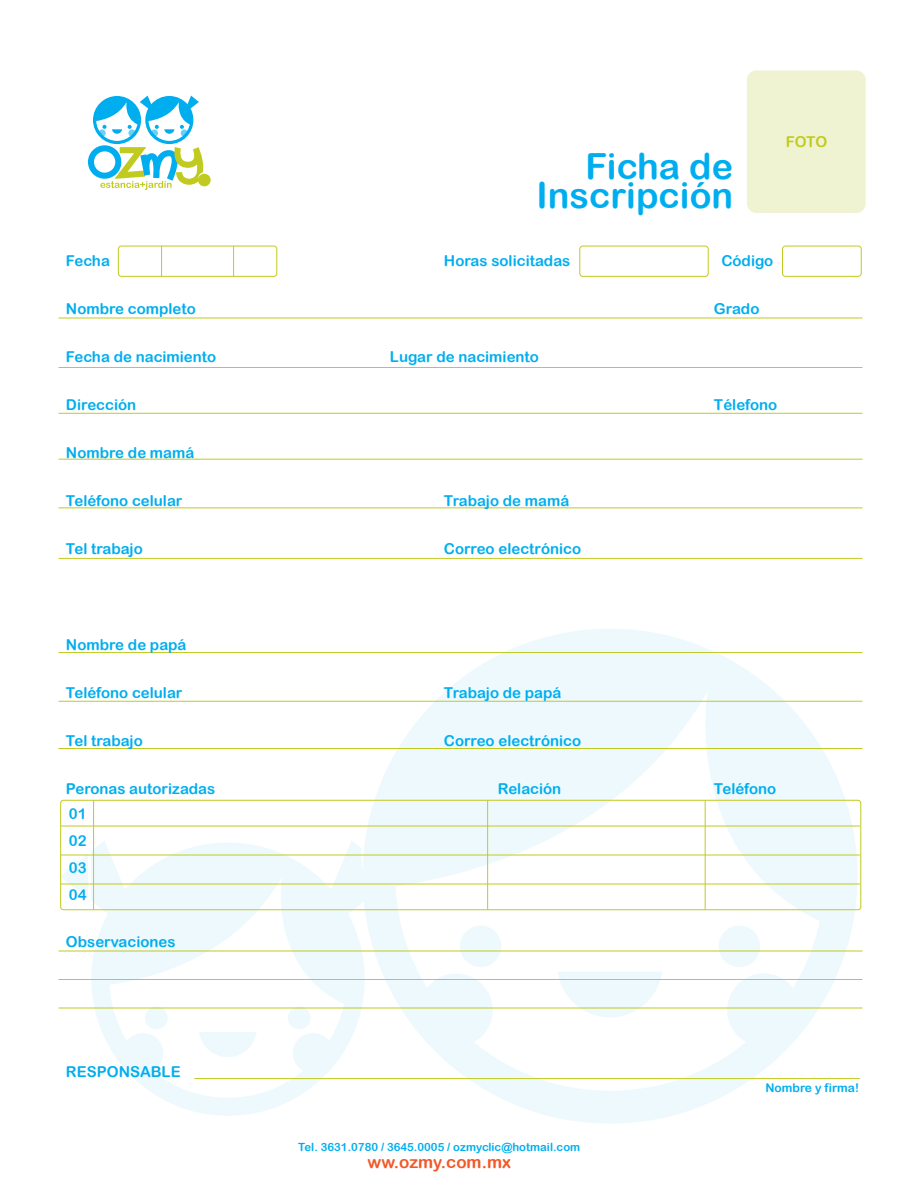
<style>
.page{position:relative;width:918px;height:1188px;background:#fff}
.page>*{position:absolute;margin:0;border:0;box-sizing:border-box;transform-origin:0 0}
.t1{font:36px/28.5px "Arial Rounded MT Bold";color:#00aeef;text-align:right}
.t2{font:16.95px "Arial Rounded MT Bold";color:#f15929}
.t3{font:15px/27px "Arial Rounded MT Bold";color:#00aeef;text-align:justify}
.t4{font:15px "Arial Rounded MT Bold";color:#c1cb1f}
.t5{font:12px "Arial Rounded MT Bold";color:#00aeef}
.t6{font:11.4px "Arial Rounded MT Bold";color:#00aeef}
</style>
<div class="page">
<svg style="left:88px;top:96px;width:115px;height:94px"></svg>
<svg style="left:198px;top:172px;width:13px;height:13px"></svg>
<div style="left:198px;top:174px;width:13px;height:12px;background:#c1cb1f;border-radius:50%"></div>
<svg style="left:60px;top:629px;width:798px;height:495px"></svg>
<hr style="left:58px;top:951px;width:804px;height:1px;background:#c1cb1f">
<hr style="left:58px;top:979px;width:804px;height:1px;background:#c1cb1f">
<hr style="left:58px;top:1008px;width:804px;height:1px;background:#c1cb1f">
<hr style="left:58px;top:318px;width:804px;height:1px;background:#c1cb1f">
<hr style="left:58px;top:367px;width:804px;height:1px;background:#c1cb1f">
<hr style="left:58px;top:413px;width:804px;height:1px;background:#c1cb1f">
<hr style="left:58px;top:459px;width:804px;height:1px;background:#c1cb1f">
<hr style="left:58px;top:507px;width:804px;height:1px;background:#c1cb1f">
<hr style="left:58px;top:558px;width:804px;height:1px;background:#c1cb1f">
<hr style="left:58px;top:652px;width:804px;height:1px;background:#c1cb1f">
<hr style="left:58px;top:701px;width:804px;height:1px;background:#c1cb1f">
<hr style="left:58px;top:748px;width:804px;height:1px;background:#c1cb1f">
<hr style="left:88px;top:800px;width:2px;height:111px;background:#fff">
<div style="left:747px;top:70px;width:119px;height:143px;background:#f0f3d2;border-radius:10px"></div>
<div style="left:579px;top:246px;width:130px;height:31px;border:1px solid #c1cb1f;border-radius:3px"></div>
<div style="left:782px;top:246px;width:80px;height:31px;border:1px solid #c1cb1f;border-radius:3px"></div>
<div style="left:118px;top:246px;width:159px;height:31px;border:1px solid #c1cb1f;border-radius:3px"></div>
<hr style="left:161px;top:246px;width:1px;height:30px;background:#c1cb1f">
<hr style="left:233px;top:246px;width:1px;height:30px;background:#c1cb1f">
<hr style="left:61px;top:826px;width:799px;height:1px;background:#c1cb1f">
<hr style="left:61px;top:855px;width:799px;height:1px;background:#c1cb1f">
<hr style="left:61px;top:884px;width:799px;height:1px;background:#c1cb1f">
<div style="left:60px;top:800px;width:801px;height:110px;border:1px solid #c1cb1f;border-radius:3px"></div>
<hr style="left:194px;top:1078px;width:666px;height:1px;background:#c1cb1f">
<hr style="left:93px;top:800px;width:1px;height:110px;background:#c1cb1f">
<hr style="left:487px;top:800px;width:1px;height:110px;background:#c1cb1f">
<hr style="left:705px;top:800px;width:1px;height:110px;background:#c1cb1f">
<h1 class="t1" style="left:537px;top:152px;width:198px">Ficha de<br>Inscripción</h1>
<p class="t4" style="left:786px;top:132px;width:43px">FOTO</p>
<p class="t3" style="left:66px;top:246px;width:45px">Fecha</p>
<p class="t3" style="left:444px;top:246px;width:128px">Horas solicitadas</p>
<p class="t3" style="left:721px;top:246px;width:53px">Código</p>
<p class="t3" style="left:66px;top:294px;width:131px">Nombre completo</p>
<p class="t3" style="left:714px;top:294px;width:47px">Grado</p>
<p class="t3" style="left:66px;top:342px;width:152px">Fecha de nacimiento</p>
<p class="t3" style="left:390px;top:342px;width:151px">Lugar de nacimiento</p>
<p class="t3" style="left:66px;top:390px;width:72px">Dirección</p>
<p class="t3" style="left:714px;top:390px;width:65px">Télefono</p>
<p class="t3" style="left:66px;top:438px;width:130px">Nombre de mamá</p>
<p class="t3" style="left:66px;top:486px;width:118px">Teléfono celular</p>
<p class="t3" style="left:444px;top:486px;width:127px">Trabajo de mamá</p>
<p class="t3" style="left:66px;top:534px;width:78px">Tel trabajo</p>
<p class="t3" style="left:444px;top:534px;width:139px">Correo electrónico</p>
<p class="t3" style="left:66px;top:630px;width:122px">Nombre de papá</p>
<p class="t3" style="left:66px;top:678px;width:118px">Teléfono celular</p>
<p class="t3" style="left:444px;top:678px;width:119px">Trabajo de papá</p>
<p class="t3" style="left:66px;top:726px;width:78px">Tel trabajo</p>
<p class="t3" style="left:444px;top:726px;width:139px">Correo electrónico</p>
<p class="t3" style="left:66px;top:774px;width:151px">Peronas autorizadas</p>
<p class="t3" style="left:498px;top:774px;width:65px">Relación</p>
<p class="t3" style="left:714px;top:774px;width:64px">Teléfono</p>
<p class="t3" style="left:69px;top:800px;width:19px">01<br>02<br>03<br>04</p>
<p class="t3" style="left:66px;top:927px;width:111px">Observaciones</p>
<p class="t3" style="left:66px;top:1058px;width:116px">RESPONSABLE</p>
<p class="t6" style="left:298px;top:1140px;width:284px">Tel. 3631.0780 / 3645.0005 / ozmyclic@hotmail.com</p>
<p class="t2" style="left:368px;top:1152px;width:145px">ww.ozmy.com.mx</p>
<p class="t5" style="left:766px;top:1081px;width:95px">Nombre y firma!</p>
</div>
